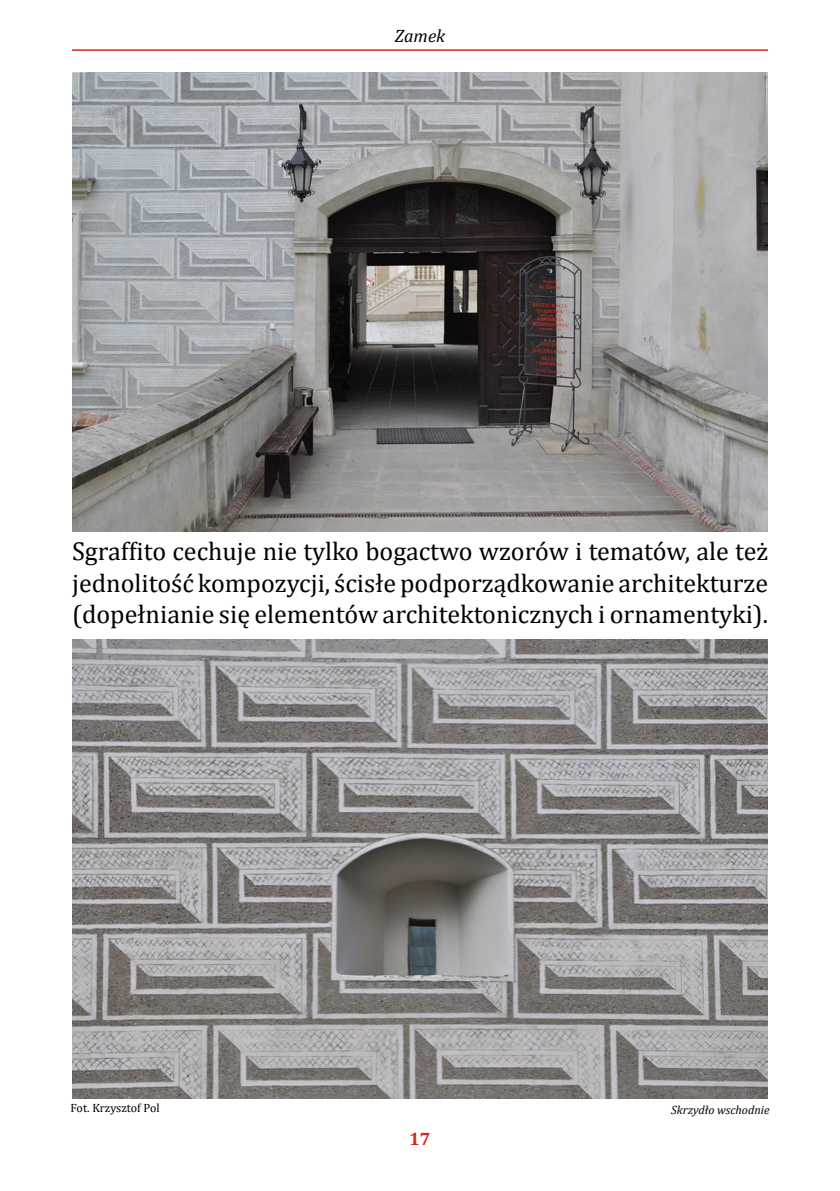
<style>
.page{position:relative;width:840px;height:1191px;background:#fff}
.page>*{position:absolute;margin:0;border:0;box-sizing:border-box;transform-origin:0 0}
.t1{font:26px/31.2px "Cambria";color:#000;text-align:justify}
.t2{font:italic 18px "Cambria";color:#000}
.t3{font:700 18px "Cambria";color:#da251d}
.t4{font:italic 12px "Cambria";color:#000}
.t5{font:12px "Cambria";color:#000}
</style>
<div class="page">
<hr style="left:72px;top:49px;width:695px;height:2px;background:#da251d">
<img style="left:72px;top:72px;width:695px;height:459px">
<img style="left:72px;top:639px;width:695px;height:459px">
<p class="t2" style="left:394px;top:24px;width:52px">Zamek</p>
<p class="t1" style="left:72px;top:536px;width:697px">Sgraffito cechuje nie tylko bogactwo wzorów i tematów, ale też jednolitość kompozycji, ścisłe podporządkowanie architekturze (dopełnianie się elementów architektonicznych i ornamentyki).</p>
<p class="t5" style="left:71px;top:1101px;width:90px">Fot. Krzysztof Pol</p>
<p class="t4" style="left:670px;top:1101px;width:100px">Skrzydło wschodnie</p>
<p class="t3" style="left:409px;top:1126px;width:23px">17</p>
</div>
